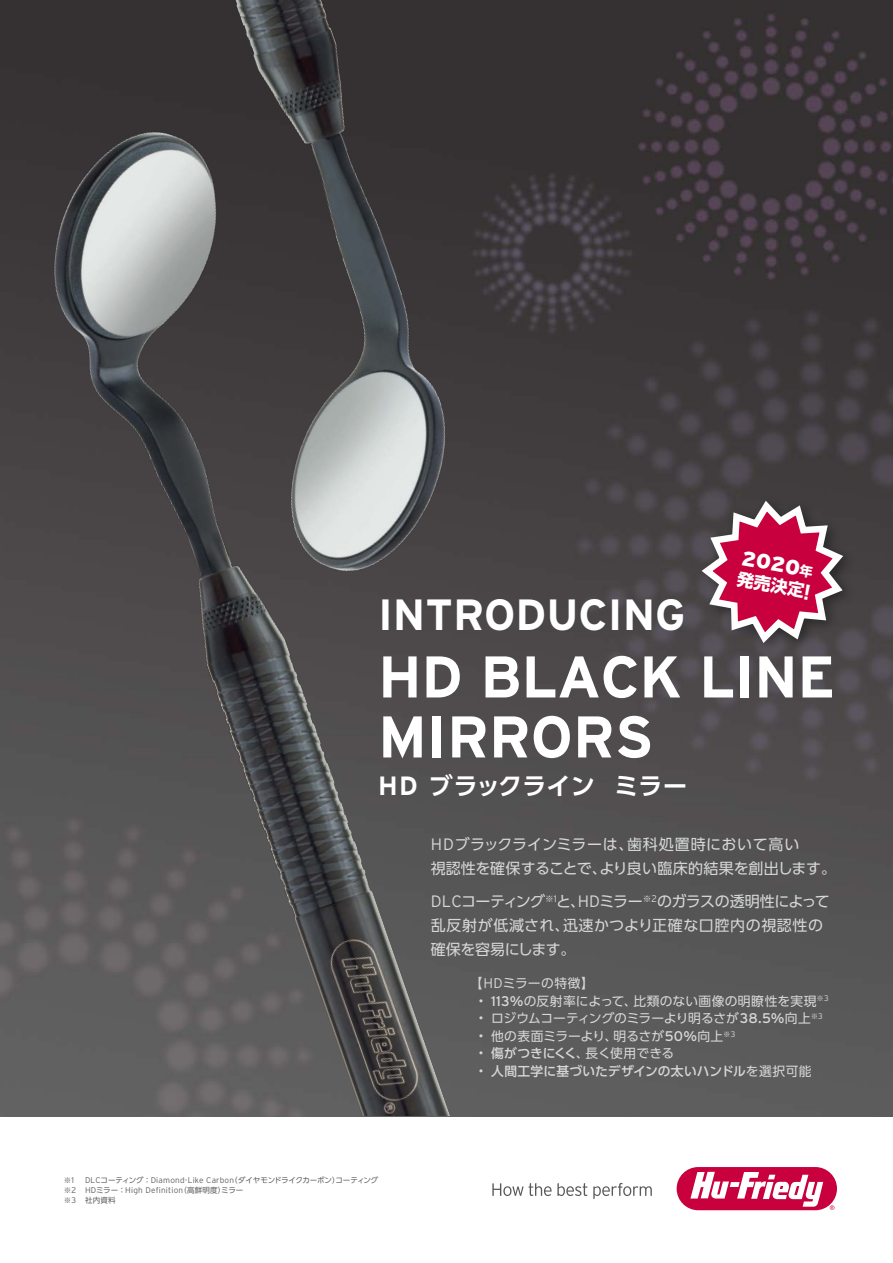
<style>
.page{position:relative;width:893px;height:1263px;background:#fff}
.page>*{position:absolute;margin:0;border:0;box-sizing:border-box;transform-origin:0 0}
.t1{font:700 58.65px/60px "Interstate";letter-spacing:-.01em;color:#fff}
.t2{font:700 43.65px "Interstate";color:#fff}
.t3{font:700 24px "UD Shin Go Pro De";letter-spacing:.005em;color:#fff}
.t4{font:900 20.7px "Interstate";color:#fff}
.t5{font:700 16.95px "UD Shin Go Pro";color:#fff}
.t6{font:15px/24px "UD Shin Go Pro";color:#d6d7d7}
.t7{font:15px/24px "UD Shin Go Pro";letter-spacing:.04em;color:#d6d7d7}
.t8{font:15px "UD Shin Go Pro";letter-spacing:-.025em;color:#d6d7d7}
.t9{font:15px "UD Shin Go Pro";letter-spacing:-.03em;color:#d6d7d7}
.t10{font:15px "UD Shin Go Pro";letter-spacing:.055em;color:#d6d7d7}
.t11{font:300 14.1px "Interstate";color:#d6d7d7}
.t12{font:12.75px "UD Shin Go Pro";letter-spacing:.005em;color:#d6d7d7}
.t13{font:500 12.75px "UD Shin Go Pro";letter-spacing:.005em;color:#d6d7d7}
.t14{font:12.75px "UD Shin Go Pro";letter-spacing:-.02em;color:#d6d7d7}
.t15{font:12.75px "UD Shin Go Pro";letter-spacing:.025em;color:#d6d7d7}
.t16{font:8.7px "UD Shin Go Pro";color:#d6d7d7}
.t17{font:300 8.25px "Interstate";letter-spacing:.025em;color:#615f5f}
.t18{font:7.5px "UD Shin Go Pro";letter-spacing:-.01em;color:#615f5f}
.t19{font:7.5px "UD Shin Go Pro";color:#d6d7d7}
.s1{font-family:"Interstate";font-size:26.4px}
.s2{font-family:"Interstate";font-weight:300;font-size:16.5px}
.s3{font-family:"Interstate";font-weight:300;font-size:9.6px}
.s4{font-family:"Interstate";font-weight:300;font-size:14.1px}
.s5{font-family:"Interstate";font-size:14.1px}
.s6{font-family:"Interstate";font-weight:300;font-size:8.25px}
.s7{font-weight:400}
.s8{font-family:"UD Shin Go Pro";font-weight:400;font-size:7.5px}
</style>
<div class="page">
<img style="left:466px;top:0;width:427px;height:1116px">
<img style="left:0;top:0;width:466px;height:1116px">
<img style="left:37px;top:0;width:606px;height:660px">
<div style="left:677px;top:1167px;width:160px;height:43px;background:#c8003e;border-radius:22px"></div>
<svg style="left:690px;top:1172px;width:133px;height:35px"></svg>
<svg style="left:830px;top:1205px;width:4px;height:5px"></svg>
<svg style="left:492px;top:1183px;width:95px;height:13px"></svg>
<svg style="left:593px;top:1183px;width:59px;height:16px"></svg>
<div style="left:696px;top:495px;width:161px;height:161px;background:#000;opacity:.4"></div>
<svg style="left:696px;top:497px;width:152px;height:151px;background:#94445d"></svg>
<h3 class="t4" style="left:744px;top:545px;width:60px;rotate:10deg">2020</h3>
<p class="t5" style="left:740px;top:565px;width:69px;rotate:10deg">発売決定</p>
<h2 class="t2" style="left:378px;top:588px;width:309px">INTRODUCING</h2>
<h1 class="t1" style="left:378px;top:646px;width:459px">HD BLACK LINE<br>MIRRORS</h1>
<h3 class="t3" style="left:614px;top:766px;width:74px">ミラー</h3>
<h3 class="t3" style="left:378px;top:766px;width:218px"><span class="s1">HD</span> ブラックライン</h3>
<p class="t6" style="left:599px;top:832px;width:238px;text-indent:-168px"><span class="s2">HD</span>ブラックラインミラーは、<br>より良い臨床的結果を創出します。</p>
<p class="t10" style="left:627px;top:832px;width:174px">歯科処置時において高い</p>
<p class="t8" style="left:431px;top:856px;width:177px">視認性を確保することで、</p>
<p class="t16" style="left:545px;top:891px;width:13px">※<span class="s3">1</span></p>
<p class="t6" style="left:431px;top:888px;width:116px"><span class="s2">DLC</span>コーティング</p>
<p class="t9" style="left:657px;top:889px;width:174px">のガラスの透明性によって</p>
<p class="t7" style="left:563px;top:888px;width:262px;text-indent:-7px">と、<br>迅速かつより正確な口腔内の視認性の</p>
<p class="t6" style="left:578px;top:888px;width:66px"><span class="s2">HD</span>ミラー</p>
<p class="t16" style="left:643px;top:891px;width:16px">※<span class="s3">2</span></p>
<p class="t6" style="left:431px;top:912px;width:146px">乱反射が低減され、確保を容易にします。</p>
<p class="t12" style="left:470px;top:973px;width:126px">【<span class="s4">HD</span>ミラーの特徴【</p>
<p class="t11" style="left:478px;top:992px;width:7px">•</p>
<p class="t15" style="left:633px;top:990px;width:185px">比類のない画像の明瞭性を実現</p>
<p class="t12" style="left:491px;top:990px;width:147px"><span class="s5">113%</span>の反射率によって、</p>
<p class="t19" style="left:817px;top:992px;width:14px">※<span class="s6">3</span></p>
<p class="t11" style="left:478px;top:1010px;width:7px">•</p>
<p class="t14" style="left:491px;top:1008px;width:321px">ロジウムコーティングのミラーより明るさが<span class="s5">38.5%</span>向上</p>
<p class="t19" style="left:811px;top:1010px;width:14px">※<span class="s6">3</span></p>
<p class="t11" style="left:478px;top:1027px;width:7px">•</p>
<p class="t12" style="left:613px;top:1025px;width:111px">明るさが<span class="s5">50%</span>向上</p>
<p class="t12" style="left:491px;top:1025px;width:127px">他の表面ミラーより、</p>
<p class="t19" style="left:723px;top:1027px;width:14px">※<span class="s6">3</span></p>
<p class="t11" style="left:478px;top:1045px;width:7px">•</p>
<p class="t13" style="left:491px;top:1043px;width:99px">傷がつきにくく<span class="s7">、</span></p>
<p class="t12" style="left:585px;top:1043px;width:90px">長く使用できる</p>
<p class="t11" style="left:478px;top:1062px;width:7px">•</p>
<p class="t13" style="left:491px;top:1060px;width:322px">人間工学に基づいたデザインの太いハンドル<span class="s7">を選択可能</span></p>
<p class="t18" style="left:64px;top:1174px;width:12px">※<span class="s6">1</span></p>
<p class="t17" style="left:85px;top:1175px;width:151px">DLC<span class="s8">コーティング：</span>Diamond-Like Carbon</p>
<p class="t18" style="left:230px;top:1174px;width:150px">（ダイヤモンドライクカーボンコーティング</p>
<p class="t18" style="left:332px;top:1174px;width:9px">）</p>
<p class="t18" style="left:64px;top:1184px;width:14px">※<span class="s6">2</span></p>
<p class="t18" style="left:64px;top:1193px;width:14px">※<span class="s6">3</span></p>
<p class="t18" style="left:179px;top:1184px;width:47px">（高鮮明度）</p>
<p class="t17" style="left:85px;top:1185px;width:100px">HD<span class="s8">ミラー：</span>High Definition</p>
<p class="t18" style="left:221px;top:1184px;width:24px">ミラー</p>
<p class="t18" style="left:85px;top:1193px;width:32px">社内資料</p>
</div>
